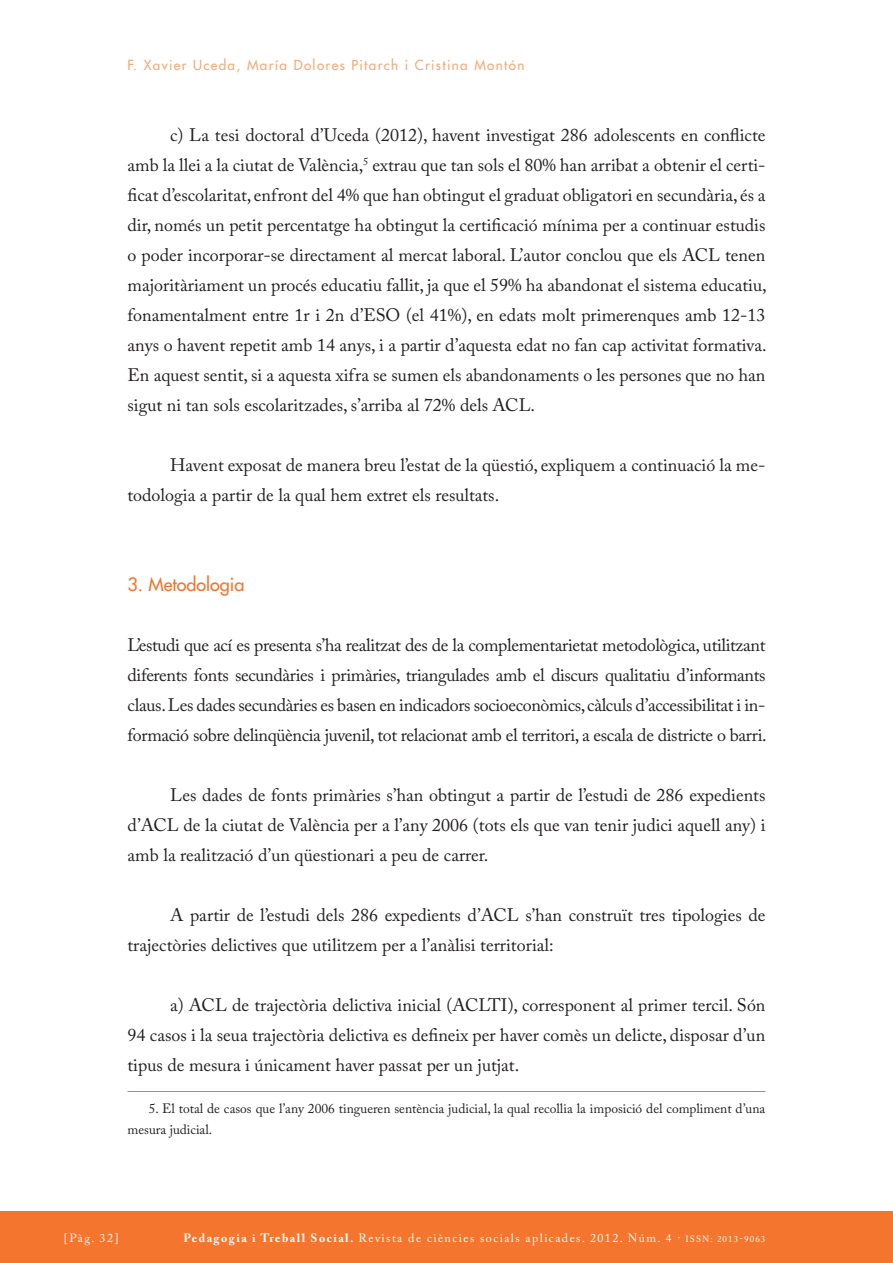
<style>
.page{position:relative;width:893px;height:1263px;background:#fff}
.page>*{position:absolute;margin:0;border:0;box-sizing:border-box;transform-origin:0 0}
.TEXT_COMU{font:18px/30px "Adobe Caslon Pro";color:#231f20;text-align:justify}
.INTERTITOLS{font:18px "Futura";color:#f3752e}
.NOTES_PEU_PAGINA{font:13.5px/21px "Adobe Caslon Pro";color:#231f20}
.CAPÇALERA_ESQUERRA{font:13.5px "Futura";letter-spacing:.1em;color:#f8a877}
.t1{font:12px "Adobe Caslon Pro";letter-spacing:.12em;color:#fff}
.s1{font-weight:700}
.s2{font-size:9px}
</style>
<div class="page">
<div style="left:0;top:1212px;width:893px;height:51px;background:#f3752e"></div>
<hr style="left:128px;top:1091px;width:637px;height:1px;background:#f3752e">
<p class="CAPÇALERA_ESQUERRA" style="left:128px;top:57px;width:398px">F. Xavier Uceda, María Dolores Pitarch i Cristina Montón</p>
<p class="TEXT_COMU" style="left:128px;top:120px;width:641px;text-indent:43px">c) La tesi doctoral d’Uceda (2012), havent investigat 286 adolescents en conflicte amb la llei a la ciutat de València,<sup>5</sup> extrau que tan sols el 80% han arribat a obtenir el certi&shy;ficat d’escolaritat, enfront del 4% que han obtingut el graduat obligatori en secundària, és a dir, només un petit percentatge ha obtingut la certificació mínima per a continuar estudis o poder incorporar-se directament al mercat laboral. L’autor conclou que els ACL tenen majoritàriament un procés educatiu fallit, ja que el 59% ha abandonat el sistema educatiu, fonamentalment entre 1r i 2n d’ESO (el 41%), en edats molt primerenques amb 12-13 anys o havent repetit amb 14 anys, i a partir d’aquesta edat no fan cap activitat formativa.<br>En aquest sentit, si a aquesta xifra se sumen els abandonaments o les persones que no han sigut ni tan sols escolaritzades, s’arriba al 72% dels ACL.</p>
<p class="TEXT_COMU" style="left:128px;top:450px;width:639px;text-indent:43px">Havent exposat de manera breu l’estat de la qüestió, expliquem a continuació la me&shy;todologia a partir de la qual hem extret els resultats.</p>
<p class="INTERTITOLS" style="left:128px;top:573px;width:118px">3. Metodologia</p>
<p class="TEXT_COMU" style="left:128px;top:630px;width:641px">L’estudi que ací es presenta s’ha realitzat des de la complementarietat metodològica, utilitzant diferents fonts secundàries i primàries, triangulades amb el discurs qualitatiu d’informants claus. Les dades secundàries es basen en indicadors socioeconòmics, càlculs d’accessibilitat i in&shy;formació sobre delinqüència juvenil, tot relacionat amb el territori, a escala de districte o barri.</p>
<p class="TEXT_COMU" style="left:128px;top:780px;width:639px;text-indent:43px">Les dades de fonts primàries s’han obtingut a partir de l’estudi de 286 expedients d’ACL de la ciutat de València per a l’any 2006 (tots els que van tenir judici aquell any) i amb la realització d’un qüestionari a peu de carrer.</p>
<p class="TEXT_COMU" style="left:128px;top:900px;width:639px;text-indent:43px">A partir de l’estudi dels 286 expedients d’ACL s’han construït tres tipologies de trajectòries delictives que utilitzem per a l’anàlisi territorial:</p>
<p class="TEXT_COMU" style="left:128px;top:990px;width:639px;text-indent:43px">a) ACL de trajectòria delictiva inicial (ACLTI), corresponent al primer tercil. Són 94 casos i la seua trajectòria delictiva es defineix per haver comès un delicte, disposar d’un tipus de mesura i únicament haver passat per un jutjat.</p>
<p class="NOTES_PEU_PAGINA" style="left:128px;top:1098px;width:639px;text-indent:21px">5. El total de casos que l’any 2006 tingueren sentència judicial, la qual recollia la imposició del compliment d’una mesura judicial.</p>
<p class="t1" style="left:64px;top:1231px;width:56px">[Pàg. 32]</p>
<p class="t1" style="left:183px;top:1231px;width:584px"><span class="s1">Pedagogia i Treball Social.</span> Revista de ciències socials aplicades. 2012. Núm. 4 · <span class="s2">ISSN: 2013-9063</span></p>
</div>
